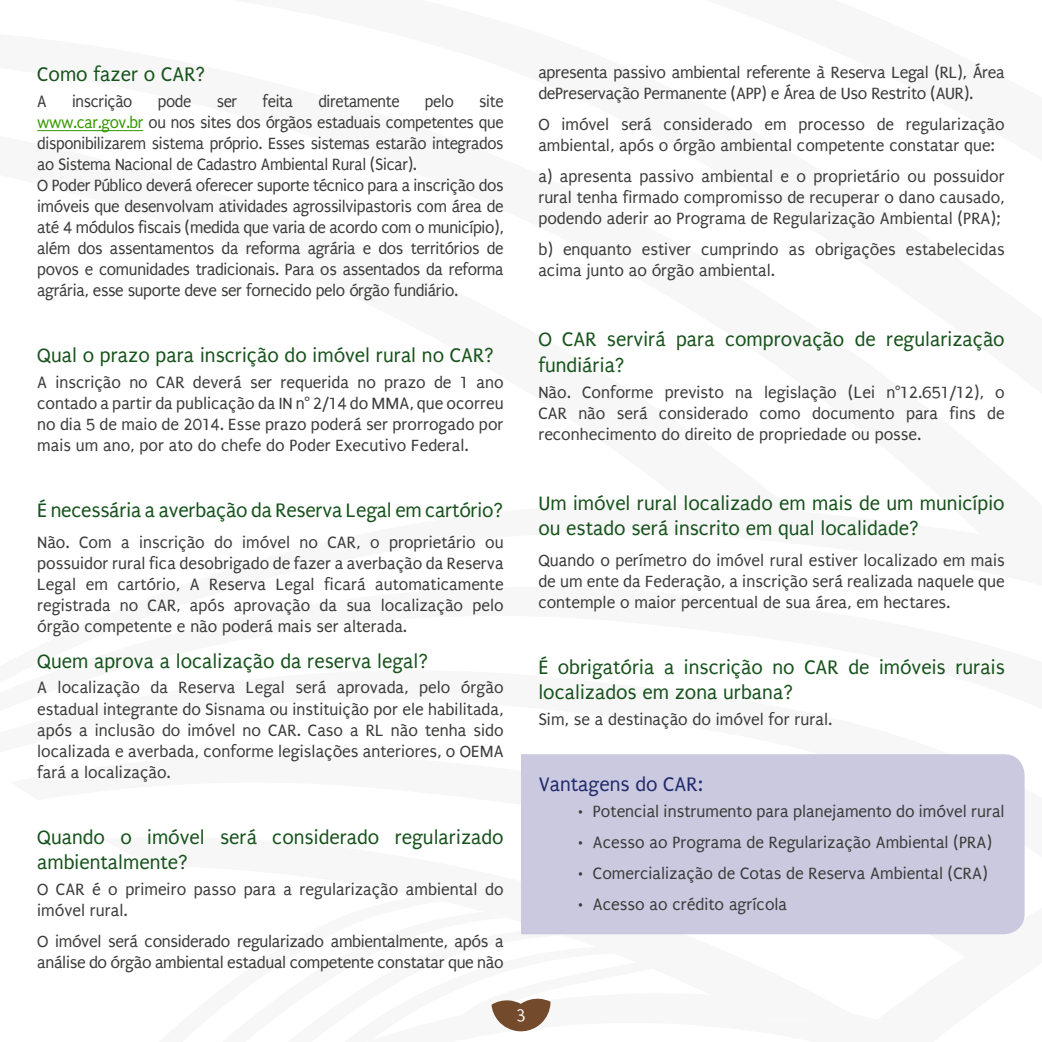
<style>
.page{position:relative;width:1042px;height:1042px;background:#fff}
.page>*{position:absolute;margin:0;border:0;box-sizing:border-box;transform-origin:0 0}
.t1{font:21px/25.2px "Puritan";color:#17531c}
.t2{font:21px "Puritan";color:#212b6c}
.t3{font:17.85px "Puritan";color:#fff}
.t4{font:17.5px/21px "Puritan";letter-spacing:-.02em;color:#3c3c3b;text-align:justify}
.t5{font:17.5px/21px "Puritan";letter-spacing:-.02em;color:#3c3c3b;scale:.96 1}
.t6{font:17.5px/21px "Puritan";color:#3c3c3b}
.s1{color:#390}
</style>
<div class="page">
<svg style="left:491px;top:998px;width:59px;height:33px"></svg>
<div style="left:521px;top:754px;width:503px;height:180px;background:#cbc9df"></div>
<hr style="left:37px;top:130px;width:106px;height:1px;background:#390">
<p class="t1" style="left:37px;top:62px;width:170px">Como fazer o CAR?</p>
<p class="t5" style="left:37px;top:91px;width:11px">A</p>
<p class="t5" style="left:72px;top:91px;width:64px">inscrição</p>
<p class="t5" style="left:158px;top:91px;width:37px">pode</p>
<p class="t5" style="left:217px;top:91px;width:23px">ser</p>
<p class="t5" style="left:263px;top:91px;width:33px">feita</p>
<p class="t5" style="left:318px;top:91px;width:86px">diretamente</p>
<p class="t5" style="left:425px;top:91px;width:32px">pelo</p>
<p class="t5" style="left:37px;top:91px;width:487px;text-indent:442px">site <span class="s1">www.car.gov.br</span> ou nos sites dos órgãos estaduais competentes que disponibilizarem sistema próprio. Esses sistemas estarão integrados ao Sistema Nacional de Cadastro Ambiental Rural (Sicar).<br>O Poder Público deverá oferecer suporte técnico para a inscrição dos imóveis que desenvolvam atividades agrossilvipastoris com área de até 4 módulos fiscais (medida que varia de acordo com o município), além dos assentamentos da reforma agrária e dos territórios de povos e comunidades tradicionais. Para os assentados da reforma agrária, esse suporte deve ser fornecido pelo órgão fundiário.</p>
<p class="t1" style="left:37px;top:343px;width:459px">Qual o prazo para inscrição do imóvel rural no CAR?</p>
<p class="t4" style="left:37px;top:372px;width:468px">A inscrição no CAR deverá ser requerida no prazo de 1 ano contado a partir da publicação da IN n° 2/14 do MMA, que ocorreu no dia 5 de maio de 2014. Esse prazo poderá ser prorrogado por mais um ano, por ato do chefe do Poder Executivo Federal.</p>
<p class="t4" style="left:538px;top:62px;width:468px">apresenta passivo ambiental referente à Reserva Legal (RL), Área dePreservação Permanente (APP) e Área de Uso Restrito (AUR).</p>
<p class="t6" style="left:538px;top:114px;width:468px">O imóvel será considerado em processo de regularização ambiental, após o órgão ambiental competente constatar que:</p>
<p class="t4" style="left:538px;top:166px;width:468px">a) apresenta passivo ambiental e o proprietário ou possuidor rural tenha firmado compromisso de recuperar o dano causado, podendo aderir ao Programa de Regularização Ambiental (PRA);</p>
<p class="t6" style="left:538px;top:239px;width:468px">b) enquanto estiver cumprindo as obrigações estabelecidas acima junto ao órgão ambiental.</p>
<p class="t1" style="left:538px;top:327px;width:468px">O CAR servirá para comprovação de regularização fundiária?</p>
<p class="t4" style="left:538px;top:382px;width:468px">Não. Conforme previsto na legislação (Lei n°12.651/12), o CAR não será considerado como documento para fins de reconhecimento do direito de propriedade ou posse.</p>
<p class="t1" style="left:37px;top:498px;width:468px">É necessária a averbação da Reserva Legal em cartório?</p>
<p class="t4" style="left:37px;top:532px;width:468px">Não. Com a inscrição do imóvel no CAR, o proprietário ou possuidor rural fica desobrigado de fazer a averbação da Reserva Legal em cartório, A Reserva Legal ficará automaticamente registrada no CAR, após aprovação da sua localização pelo órgão competente e não poderá mais ser alterada.</p>
<p class="t1" style="left:37px;top:648px;width:393px">Quem aprova a localização da reserva legal?</p>
<p class="t4" style="left:37px;top:677px;width:468px">A localização da Reserva Legal será aprovada, pelo órgão estadual integrante do Sisnama ou instituição por ele habilitada, após a inclusão do imóvel no CAR. Caso a RL não tenha sido localizada e averbada, conforme legislações anteriores, o OEMA fará a localização.</p>
<p class="t1" style="left:37px;top:824px;width:468px">Quando o imóvel será considerado regularizado ambientalmente?</p>
<p class="t6" style="left:37px;top:879px;width:468px">O CAR é o primeiro passo para a regularização ambiental do imóvel rural.</p>
<p class="t4" style="left:37px;top:931px;width:468px">O imóvel será considerado regularizado ambientalmente, após a análise do órgão ambiental estadual competente constatar que não</p>
<p class="t1" style="left:538px;top:491px;width:468px">Um imóvel rural localizado em mais de um município ou estado será inscrito em qual localidade?</p>
<p class="t4" style="left:538px;top:550px;width:468px">Quando o perímetro do imóvel rural estiver localizado em mais de um ente da Federação, a inscrição será realizada naquele que contemple o maior percentual de sua área, em hectares.</p>
<p class="t1" style="left:538px;top:655px;width:468px">É obrigatória a inscrição no CAR de imóveis rurais localizados em zona urbana?</p>
<p class="t6" style="left:538px;top:709px;width:295px">Sim, se a destinação do imóvel for rural.</p>
<p class="t2" style="left:538px;top:773px;width:166px">Vantagens do CAR:</p>
<p class="t6" style="left:578px;top:801px;width:428px">• Potencial instrumento para planejamento do imóvel rural</p>
<p class="t6" style="left:578px;top:832px;width:415px">• Acesso ao Programa de Regularização Ambiental (PRA)</p>
<p class="t6" style="left:578px;top:863px;width:411px">• Comercialização de Cotas de Reserva Ambiental (CRA)</p>
<p class="t6" style="left:578px;top:894px;width:211px">• Acesso ao crédito agrícola</p>
<p class="t3" style="left:516px;top:1006px;width:11px">3</p>
</div>
